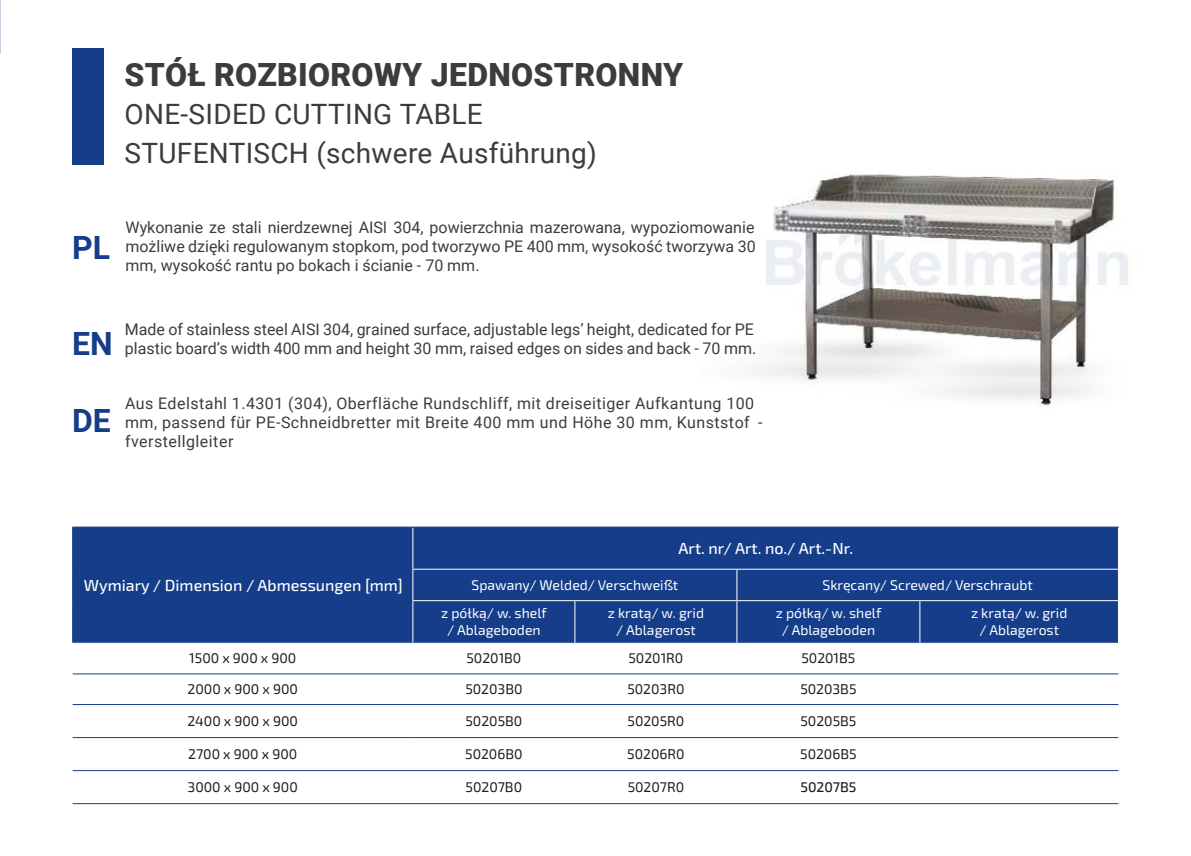
<style>
.page{position:relative;width:1191px;height:856px;background:#fff}
.page>*{position:absolute;margin:0;border:0;box-sizing:border-box;transform-origin:0 0}
.t1{font:900 32px "Roboto";letter-spacing:.01em;color:#3c3c3b}
.t2{font:700 32px "Roboto";color:#153d8a}
.t3{font:28px/38.4px "Roboto";letter-spacing:.01em;color:#3c3c3b}
.t4{font:16px/19.2px "Roboto";color:#3c3c3b;text-align:justify}
.t5{font:16px/19.2px "Roboto";letter-spacing:.03em;color:#3c3c3b}
.t6{font:500 16px "Exo 2";color:#fff}
.t7{font:14px "Exo 2";color:#1d1d1b}
.t8{font:14px/16.8px "Exo 2";color:#fff;text-align:center}
.t9{font:500 14px "Exo 2";color:#1d1d1b}
</style>
<div class="page">
<img style="left:752px;top:174px;width:376px;height:233px">
<div style="left:73px;top:527px;width:1045px;height:115px;background:#153d8a"></div>
<hr style="left:412px;top:527px;width:1px;height:41px;background:#fff">
<hr style="left:412px;top:568px;width:163px;height:1px;background:#fff">
<hr style="left:412px;top:569px;width:1px;height:31px;background:#fff">
<hr style="left:575px;top:568px;width:162px;height:1px;background:#fff">
<hr style="left:737px;top:568px;width:183px;height:1px;background:#fff">
<hr style="left:736px;top:569px;width:1px;height:31px;background:#fff">
<hr style="left:920px;top:568px;width:199px;height:1px;background:#fff">
<hr style="left:412px;top:600px;width:163px;height:1px;background:#fff">
<hr style="left:412px;top:601px;width:1px;height:41px;background:#fff">
<hr style="left:575px;top:600px;width:162px;height:1px;background:#fff">
<hr style="left:574px;top:601px;width:1px;height:41px;background:#fff">
<hr style="left:737px;top:600px;width:183px;height:1px;background:#fff">
<hr style="left:736px;top:601px;width:1px;height:41px;background:#fff">
<hr style="left:920px;top:600px;width:199px;height:1px;background:#fff">
<hr style="left:919px;top:601px;width:1px;height:41px;background:#fff">
<hr style="left:73px;top:673px;width:340px;height:1px;background:#153d8a">
<hr style="left:413px;top:673px;width:162px;height:1px;background:#153d8a">
<hr style="left:575px;top:673px;width:162px;height:1px;background:#153d8a">
<hr style="left:737px;top:673px;width:183px;height:1px;background:#153d8a">
<hr style="left:920px;top:673px;width:198px;height:1px;background:#153d8a">
<hr style="left:73px;top:704px;width:340px;height:1px;background:#153d8a">
<hr style="left:413px;top:704px;width:162px;height:1px;background:#153d8a">
<hr style="left:575px;top:704px;width:162px;height:1px;background:#153d8a">
<hr style="left:737px;top:704px;width:183px;height:1px;background:#153d8a">
<hr style="left:920px;top:704px;width:198px;height:1px;background:#153d8a">
<hr style="left:73px;top:737px;width:340px;height:1px;background:#153d8a">
<hr style="left:413px;top:737px;width:162px;height:1px;background:#153d8a">
<hr style="left:575px;top:737px;width:162px;height:1px;background:#153d8a">
<hr style="left:737px;top:737px;width:183px;height:1px;background:#153d8a">
<hr style="left:920px;top:737px;width:198px;height:1px;background:#153d8a">
<hr style="left:73px;top:770px;width:340px;height:1px;background:#153d8a">
<hr style="left:413px;top:770px;width:162px;height:1px;background:#153d8a">
<hr style="left:575px;top:770px;width:162px;height:1px;background:#153d8a">
<hr style="left:737px;top:770px;width:183px;height:1px;background:#153d8a">
<hr style="left:920px;top:770px;width:198px;height:1px;background:#153d8a">
<hr style="left:73px;top:803px;width:340px;height:1px;background:#153d8a">
<hr style="left:413px;top:803px;width:162px;height:1px;background:#153d8a">
<hr style="left:575px;top:803px;width:162px;height:1px;background:#153d8a">
<hr style="left:737px;top:803px;width:183px;height:1px;background:#153d8a">
<hr style="left:920px;top:803px;width:198px;height:1px;background:#153d8a">
<hr style="left:72px;top:526px;width:341px;height:1px;background:#153d8a">
<hr style="left:72px;top:527px;width:1px;height:42px;background:#153d8a">
<hr style="left:413px;top:526px;width:162px;height:1px;background:#153d8a">
<hr style="left:575px;top:526px;width:162px;height:1px;background:#153d8a">
<hr style="left:737px;top:526px;width:183px;height:1px;background:#153d8a">
<hr style="left:920px;top:526px;width:199px;height:1px;background:#153d8a">
<hr style="left:72px;top:569px;width:1px;height:31px;background:#153d8a">
<hr style="left:72px;top:600px;width:1px;height:42px;background:#153d8a">
<div style="left:72px;top:49px;width:31px;height:116px;background:#153d8a"></div>
<h1 class="t1" style="left:125px;top:52px;width:560px">STÓŁ ROZBIOROWY JEDNOSTRONNY</h1>
<h2 class="t3" style="left:125px;top:94px;width:474px">ONE-SIDED CUTTING TABLE<br>STUFENTISCH (schwere Ausführung)</h2>
<h1 class="t2" style="left:72px;top:225px;width:39px">PL</h1>
<p class="t4" style="left:125px;top:217px;width:631px">Wykonanie ze stali nierdzewnej AISI 304, powierzchnia mazerowana, wypoziomowanie możliwe dzięki regulowanym stopkom, pod tworzywo PE 400 mm, wysokość tworzywa 30 mm, wysokość rantu po bokach i ścianie - 70 mm.</p>
<h1 class="t2" style="left:72px;top:321px;width:42px">EN</h1>
<h1 class="t2" style="left:72px;top:397px;width:40px">DE</h1>
<p class="t4" style="left:125px;top:318px;width:633px">Made of stainless steel AISI 304, grained surface, adjustable legs’ height, dedicated for PE plastic board’s width 400 mm and height 30 mm, raised edges on sides and back - 70 mm.</p>
<p class="t5" style="left:125px;top:393px;width:639px">Aus Edelstahl 1.4301 (304), Oberfläche Rundschliff, mit dreiseitiger Aufkantung 100 mm, passend für PE-Schneidbretter mit Breite 400 mm und Höhe 30 mm, Kunststof - fverstellgleiter</p>
<p class="t6" style="left:678px;top:537px;width:176px">Art. nr/ Art. no./ Art.-Nr.</p>
<p class="t6" style="left:84px;top:574px;width:320px">Wymiary / Dimension / Abmessungen [mm]</p>
<p class="t8" style="left:471px;top:576px;width:208px">Spawany/ Welded/ Verschweißt</p>
<p class="t8" style="left:822px;top:576px;width:212px">Skręcany/ Screwed/ Verschraubt</p>
<p class="t8" style="left:441px;top:604px;width:107px">z półką/ w. shelf / Ablageboden</p>
<p class="t8" style="left:608px;top:604px;width:98px">z kratą/ w. grid / Ablagerost</p>
<p class="t8" style="left:775px;top:604px;width:107px">z półką/ w. shelf / Ablageboden</p>
<p class="t8" style="left:971px;top:604px;width:98px">z kratą/ w. grid / Ablagerost</p>
<p class="t7" style="left:189px;top:648px;width:109px">1500 x 900 x 900</p>
<p class="t7" style="left:466px;top:648px;width:56px">50201B0</p>
<p class="t7" style="left:628px;top:648px;width:56px">50201R0</p>
<p class="t7" style="left:801px;top:648px;width:55px">50201B5</p>
<p class="t7" style="left:188px;top:679px;width:112px">2000 x 900 x 900</p>
<p class="t7" style="left:465px;top:679px;width:59px">50203B0</p>
<p class="t7" style="left:627px;top:679px;width:59px">50203R0</p>
<p class="t7" style="left:800px;top:679px;width:58px">50203B5</p>
<p class="t7" style="left:188px;top:711px;width:112px">2400 x 900 x 900</p>
<p class="t7" style="left:465px;top:711px;width:58px">50205B0</p>
<p class="t7" style="left:627px;top:711px;width:58px">50205R0</p>
<p class="t7" style="left:800px;top:711px;width:57px">50205B5</p>
<p class="t7" style="left:188px;top:744px;width:110px">2700 x 900 x 900</p>
<p class="t7" style="left:465px;top:744px;width:59px">50206B0</p>
<p class="t7" style="left:627px;top:744px;width:59px">50206R0</p>
<p class="t7" style="left:800px;top:744px;width:58px">50206B5</p>
<p class="t7" style="left:188px;top:777px;width:112px">3000 x 900 x 900</p>
<p class="t7" style="left:465px;top:777px;width:58px">50207B0</p>
<p class="t7" style="left:627px;top:777px;width:58px">50207R0</p>
<p class="t9" style="left:800px;top:777px;width:57px">50207B5</p>
</div>
